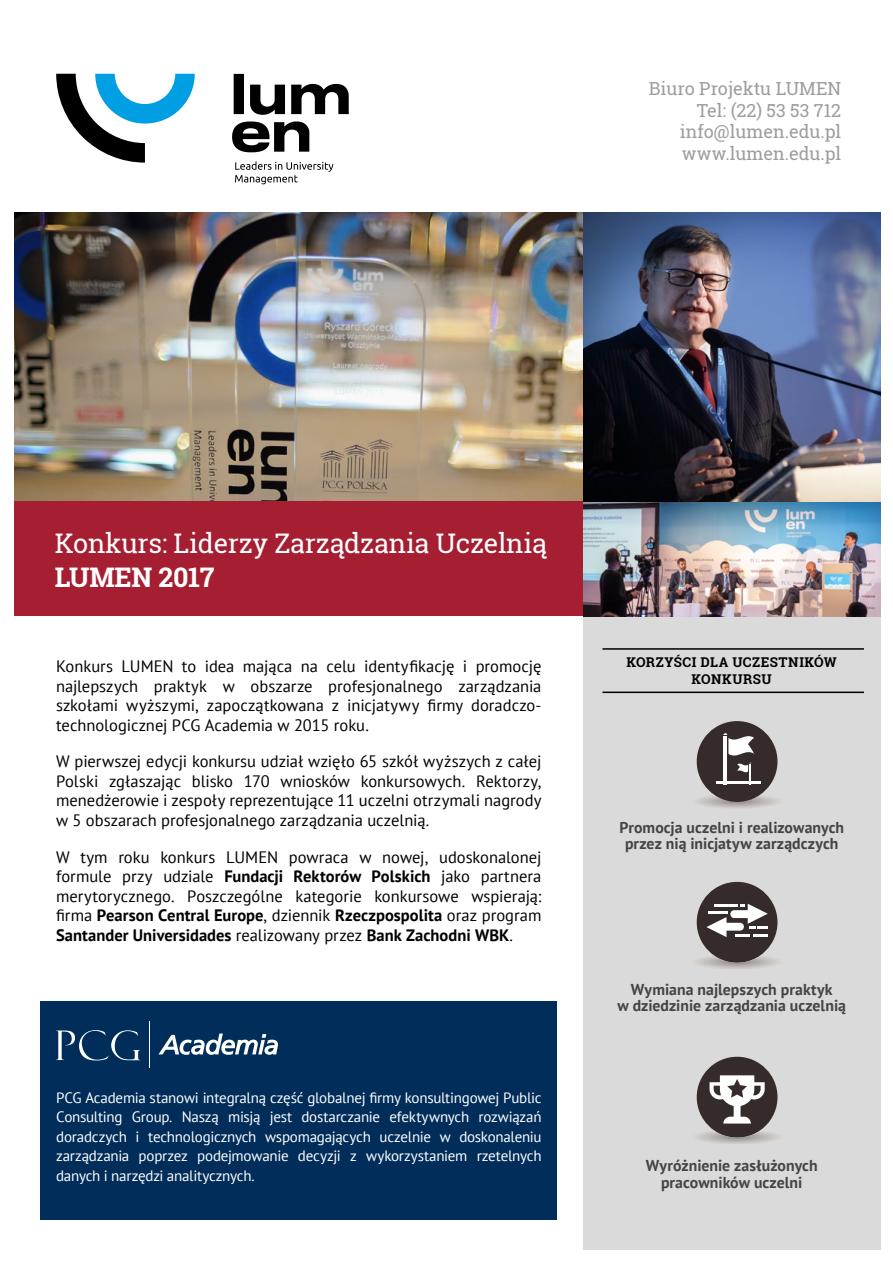
<style>
.page{position:relative;width:893px;height:1263px;background:#fff}
.page>*{position:absolute;margin:0;border:0;box-sizing:border-box;transform-origin:0 0}
.t1{font:27px "Roboto Slab";letter-spacing:-.01em;color:#fff}
.t2{font:700 27px "Roboto Slab";letter-spacing:-.01em;color:#fff}
.t3{font:18px/21.6px "Roboto Slab";color:#9d9d9c;text-align:right}
.t4{font:16.5px/19.5px "PT Sans";color:#000;text-align:justify}
.t5{font:700 15.75px/16.2px "PT Sans";letter-spacing:.005em;color:#454444;text-align:center}
.t6{font:15px/19.5px "PT Sans";letter-spacing:-.015em;color:#fff;text-align:justify}
.t7{font:700 13.5px/16.5px "Roboto Slab";letter-spacing:.04em;color:#000;text-align:center}
.s1{font-weight:700}
</style>
<div class="page">
<div style="left:583px;top:616px;width:297px;height:633px;background:#dadada"></div>
<hr style="left:602px;top:648px;width:262px;height:2px;background:#000">
<hr style="left:602px;top:691px;width:262px;height:2px;background:#000">
<img style="left:14px;top:213px;width:569px;height:289px">
<div style="left:14px;top:502px;width:569px;height:114px;background:#a51e31"></div>
<img style="left:583px;top:213px;width:297px;height:403px">
<div style="left:40px;top:1002px;width:517px;height:218px;background:#002d59"></div>
<svg style="left:232px;top:121px;width:77px;height:31px"></svg>
<svg style="left:234px;top:74px;width:115px;height:41px"></svg>
<svg style="left:235px;top:161px;width:98px;height:23px"></svg>
<svg style="left:56px;top:74px;width:139px;height:89px"></svg>
<img style="left:695px;top:786px;width:84px;height:22px">
<div style="left:697px;top:721px;width:80px;height:81px;background:#362b2b;border-radius:50%"></div>
<svg style="left:723px;top:733px;width:31px;height:48px"></svg>
<hr style="left:717px;top:781px;width:44px;height:3px;background:#fff">
<div style="left:697px;top:882px;width:80px;height:81px;background:#362b2b;border-radius:50%"></div>
<svg style="left:706px;top:904px;width:62px;height:33px"></svg>
<div style="left:697px;top:1057px;width:80px;height:80px;background:#362b2b;border-radius:50%"></div>
<svg style="left:709px;top:1075px;width:56px;height:47px"></svg>
<img style="left:695px;top:947px;width:84px;height:22px">
<img style="left:695px;top:1122px;width:84px;height:22px">
<svg style="left:56px;top:1030px;width:84px;height:30px"></svg>
<hr style="left:150px;top:1021px;width:1px;height:47px;background:#fff">
<svg style="left:158px;top:1033px;width:120px;height:22px"></svg>
<p class="t3" style="left:649px;top:77px;width:194px">Biuro Projektu LUMEN<br>Tel: (22) 53 53 712 info@lumen.edu.pl www.lumen.edu.pl</p>
<h1 class="t1" style="left:55px;top:525px;width:494px">Konkurs: Liderzy Zarządzania Uczelnią</h1>
<h1 class="t2" style="left:55px;top:559px;width:161px">LUMEN 2017</h1>
<p class="t4" style="left:56px;top:656px;width:487px">Konkurs LUMEN to idea mająca na celu identyfikację i promocję najlepszych praktyk w obszarze profesjonalnego zarządzania szkołami wyższymi, zapoczątkowana z inicjatywy firmy doradczo&shy;technologicznej PCG Academia w 2015 roku.</p>
<p class="t4" style="left:56px;top:751px;width:487px">W pierwszej edycji konkursu udział wzięło 65 szkół wyższych z całej Polski zgłaszając blisko 170 wniosków konkursowych. Rektorzy, menedżerowie i zespoły reprezentujące 11 uczelni otrzymali nagrody w 5 obszarach profesjonalnego zarządzania uczelnią.</p>
<p class="t4" style="left:56px;top:846px;width:487px">W tym roku konkurs LUMEN powraca w nowej, udoskonalonej formule przy udziale <span class="s1">Fundacji Rektorów Polskich</span> jako partnera merytorycznego. Poszczególne kategorie konkursowe wspierają: firma <span class="s1">Pearson Central Europe</span>, dziennik <span class="s1">Rzeczpospolita</span> oraz program <span class="s1">Santander Universidades</span> realizowany przez <span class="s1">Bank Zachodni WBK</span>.</p>
<p class="t6" style="left:56px;top:1087px;width:487px">PCG Academia stanowi integralną część globalnej firmy konsultingowej Public Consulting Group. Naszą misją jest dostarczanie efektywnych rozwiązań doradczych i technologicznych wspomagających uczelnie w doskonaleniu zarządzania poprzez podejmowanie decyzji z wykorzystaniem rzetelnych danych i narzędzi analitycznych.</p>
<p class="t7" style="left:626px;top:654px;width:212px">KORZYŚCI DLA UCZESTNIKÓW<br>KONKURSU</p>
<p class="t5" style="left:619px;top:819px;width:226px">Promocja uczelni i realizowanych przez nią inicjatyw zarządczych</p>
<p class="t5" style="left:617px;top:981px;width:230px">Wymiana najlepszych praktyk<br>w dziedzinie zarządzania uczelnią</p>
<p class="t5" style="left:646px;top:1157px;width:173px">Wyróżnienie zasłużonych pracowników uczelni</p>
</div>
